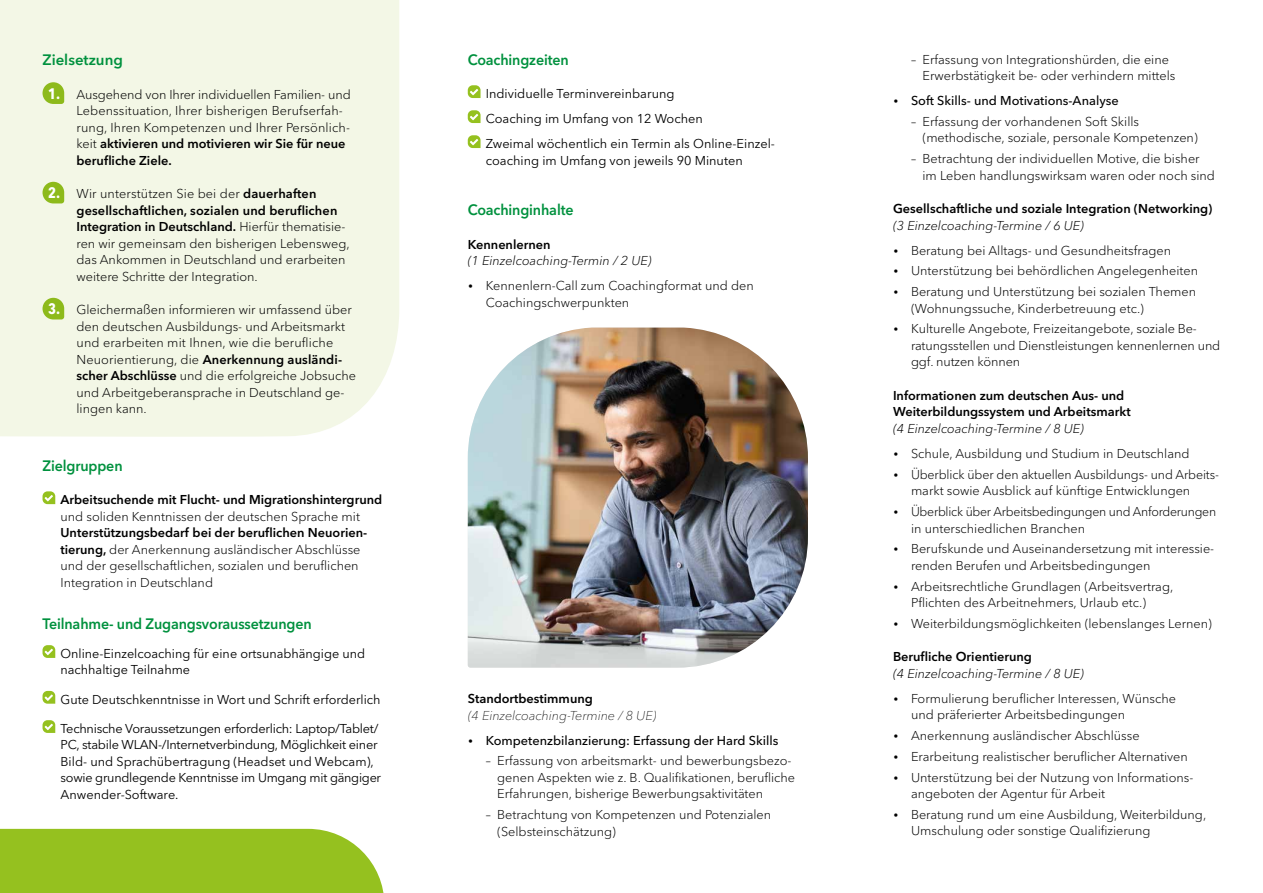
<style>
.page{position:relative;width:1263px;height:893px;background:#fff}
.page>*{position:absolute;margin:0;border:0;box-sizing:border-box;transform-origin:0 0}
.t1{font:600 15px "Avenir Next LT Pro";letter-spacing:-.01em;color:#00913e;scale:.95 1}
.t2{font:600 15px "Avenir Next LT Pro";letter-spacing:-.01em;color:#00913e}
.t3{font:300 12.75px/16.5px "Avenir Next LT Pro";color:#000}
.t4{font:12.75px/25px "Avenir Next LT Pro";color:#000}
.t5{font:600 12.75px/16.5px "Avenir Next LT Pro";color:#000}
.t6{font:12.75px/16.5px "Avenir Next LT Pro";letter-spacing:-.02em;color:#000}
.t7{font:italic 300 12.75px "Avenir Next LT Pro";color:#000}
.t8{font:500 12.75px "Avenir Next LT Pro";color:#000}
.t9{font:300 12.75px/16.5px "Avenir Next LT Pro";letter-spacing:-.02em;color:#000}
.t10{font:italic 100 12.75px "Avenir Next LT Pro";color:#000}
.s1{font-weight:700;font-stretch:condensed;font-size:15.15px;color:#fff}
.s2{font-weight:600}
.s3{font-family:"DIN Next LT Pro";font-weight:400}
</style>
<div class="page">
<div style="left:0;top:0;width:399px;height:437px;background:#f3f7e6"></div>
<svg style="left:468px;top:85px;width:12px;height:13px"></svg>
<svg style="left:468px;top:110px;width:12px;height:13px"></svg>
<svg style="left:468px;top:135px;width:12px;height:13px"></svg>
<svg style="left:43px;top:491px;width:12px;height:13px"></svg>
<svg style="left:43px;top:645px;width:12px;height:13px"></svg>
<svg style="left:43px;top:691px;width:12px;height:13px"></svg>
<svg style="left:43px;top:720px;width:12px;height:13px"></svg>
<svg style="left:43px;top:82px;width:21px;height:22px"></svg>
<svg style="left:43px;top:182px;width:21px;height:21px"></svg>
<svg style="left:43px;top:298px;width:21px;height:21px"></svg>
<div style="left:0;top:829px;width:384px;height:64px;background:#95c11f"></div>
<img style="left:468px;top:328px;width:340px;height:340px">
<p class="t2" style="left:43px;top:51px;width:82px">Zielsetzung</p>
<p class="t3" style="left:77px;top:86px;width:276px;text-indent:-28px"><span class="s1">1.</span> Ausgehend von Ihrer individuellen Familien- und Lebenssituation, Ihrer bisherigen Berufserfah&shy;rung, Ihren Kompetenzen und Ihrer Persönlich&shy;keit <span class="s2">aktivieren und motivieren wir Sie für neue berufliche Ziele.</span></p>
<p class="t3" style="left:77px;top:186px;width:275px;text-indent:-28px"><span class="s1">2.</span> Wir unterstützen Sie bei der <span class="s2">dauerhaften gesellschaftlichen, sozialen und beruflichen Integration in Deutschland.</span> Hierfür thematisie&shy;ren wir gemeinsam den bisherigen Lebensweg, das Ankommen in Deutschland und erarbeiten weitere Schritte der Integration.</p>
<p class="t3" style="left:77px;top:302px;width:281px;text-indent:-28px"><span class="s1">3.</span> Gleichermaßen informieren wir umfassend über den deutschen Ausbildungs- und Arbeitsmarkt und erarbeiten mit Ihnen, wie die berufliche Neuorientierung, die <span class="s2">Anerkennung ausländi&shy;scher Abschlüsse</span> und die erfolgreiche Jobsuche und Arbeitgeberansprache in Deutschland ge&shy;lingen kann.</p>
<p class="t1" style="left:43px;top:456px;width:86px">Zielgruppen</p>
<p class="t5" style="left:61px;top:491px;width:323px">Arbeitsuchende mit Flucht- und Migrationshintergrund</p>
<p class="t3" style="left:61px;top:508px;width:301px">und soliden Kenntnissen der deutschen Sprache mit</p>
<p class="t3" style="left:61px;top:524px;width:308px"><span class="s2">Unterstützungsbedarf bei der beruflichen Neuorien&shy;tierung,</span> der Anerkennung ausländischer Abschlüsse und der gesellschaftlichen, sozialen und beruflichen Integration in Deutschland</p>
<p class="t1" style="left:43px;top:614px;width:285px">Teilnahme- und Zugangsvoraussetzungen</p>
<p class="t4" style="left:61px;top:645px;width:306px;line-height:16.5px">Online-Einzelcoaching für eine ortsunabhängige und nachhaltige Teilnahme</p>
<p class="t4" style="left:61px;top:687px;width:322px">Gute Deutschkenntnisse in Wort und Schrift erforderlich</p>
<p class="t6" style="left:61px;top:720px;width:322px">Technische Voraussetzungen erforderlich: Laptop/Tablet/ PC, stabile WLAN-/Internetverbindung, Möglichkeit einer Bild- und Sprachübertragung (Headset und Webcam), sowie grundlegende Kenntnisse im Umgang mit gängiger Anwender-Software.</p>
<p class="t1" style="left:468px;top:50px;width:108px">Coachingzeiten</p>
<p class="t4" style="left:486px;top:81px;width:289px">Individuelle Terminvereinbarung<br>Coaching im Umfang von 12 Wochen<br>Zweimal wöchentlich ein Termin als Online-Einzel-</p>
<p class="t4" style="left:486px;top:148px;width:258px">coaching im Umfang von jeweils 90 Minuten</p>
<p class="t1" style="left:468px;top:201px;width:113px">Coachinginhalte</p>
<p class="t5" style="left:468px;top:236px;width:84px">Kennenlernen</p>
<p class="t7" style="left:468px;top:253px;width:185px">(1 Einzelcoaching-Termin / 2 UE)</p>
<p class="t3" style="left:486px;top:277px;width:269px;text-indent:-18px"><span class="s3">•</span> Kennenlern-Call zum Coachingformat und den<br>Coachingschwerpunkten</p>
<p class="t5" style="left:468px;top:690px;width:127px">Standortbestimmung</p>
<p class="t10" style="left:468px;top:708px;width:190px">(4 Einzelcoaching-Termine / 8 UE)</p>
<p class="t8" style="left:468px;top:732px;width:312px"><span class="s3">•</span> Kompetenzbilanzierung: Erfassung der Hard Skills</p>
<p class="t3" style="left:497px;top:753px;width:299px;text-indent:-11px">– Erfassung von arbeitsmarkt- und bewerbungsbezo&shy;genen Aspekten wie z. B. Qualifikationen, berufliche<br>Erfahrungen, bisherige Bewerbungsaktivitäten</p>
<p class="t3" style="left:497px;top:806px;width:275px;text-indent:-11px">– Betrachtung von Kompetenzen und Potenzialen (Selbsteinschätzung)</p>
<p class="t3" style="left:922px;top:51px;width:254px;text-indent:-11px">– Erfassung von Integrationshürden, die eine<br>Erwerbstätigkeit be- oder verhindern mittels</p>
<p class="t8" style="left:893px;top:93px;width:227px"><span class="s3">•</span> Soft Skills- und Motivations-Analyse</p>
<p class="t3" style="left:922px;top:113px;width:277px;text-indent:-11px">– Erfassung der vorhandenen Soft Skills (methodische, soziale, personale Kompetenzen)</p>
<p class="t3" style="left:922px;top:151px;width:294px;text-indent:-11px">– Betrachtung der individuellen Motive, die bisher im Leben handlungswirksam waren oder noch sind</p>
<p class="t5" style="left:893px;top:200px;width:321px">Gesellschaftliche und soziale Integration (Networking)</p>
<p class="t7" style="left:893px;top:218px;width:193px">(3 Einzelcoaching-Termine / 6 UE)</p>
<p class="t3" style="left:893px;top:242px;width:280px"><span class="s3">•</span> Beratung bei Alltags- und Gesundheitsfragen</p>
<p class="t3" style="left:893px;top:263px;width:307px"><span class="s3">•</span> Unterstützung bei behördlichen Angelegenheiten</p>
<p class="t3" style="left:911px;top:284px;width:287px;text-indent:-18px"><span class="s3">•</span> Beratung und Unterstützung bei sozialen Themen (Wohnungssuche, Kinderbetreuung etc.)</p>
<p class="t3" style="left:911px;top:321px;width:311px;text-indent:-18px"><span class="s3">•</span> Kulturelle Angebote, Freizeitangebote, soziale Be&shy;ratungsstellen und Dienstleistungen kennenlernen und ggf. nutzen können</p>
<p class="t5" style="left:893px;top:387px;width:239px">Informationen zum deutschen Aus- und<br>Weiterbildungssystem und Arbeitsmarkt</p>
<p class="t7" style="left:893px;top:421px;width:193px">(4 Einzelcoaching-Termine / 8 UE)</p>
<p class="t3" style="left:893px;top:445px;width:298px"><span class="s3">•</span> Schule, Ausbildung und Studium in Deutschland</p>
<p class="t3" style="left:911px;top:466px;width:308px;text-indent:-18px"><span class="s3">•</span> Überblick über den aktuellen Ausbildungs- und Arbeits&shy;markt sowie Ausblick auf künftige Entwicklungen</p>
<p class="t9" style="left:911px;top:503px;width:307px;text-indent:-18px"><span class="s3">•</span> Überblick über Arbeitsbedingungen und Anforderungen in unterschiedlichen Branchen</p>
<p class="t3" style="left:911px;top:541px;width:305px;text-indent:-18px"><span class="s3">•</span> Berufskunde und Auseinandersetzung mit interessie&shy;renden Berufen und Arbeitsbedingungen</p>
<p class="t3" style="left:911px;top:578px;width:264px;text-indent:-18px"><span class="s3">•</span> Arbeitsrechtliche Grundlagen (Arbeitsvertrag,<br>Pflichten des Arbeitnehmers, Urlaub etc.)</p>
<p class="t3" style="left:893px;top:615px;width:320px"><span class="s3">•</span> Weiterbildungsmöglichkeiten (lebenslanges Lernen)</p>
<p class="t5" style="left:893px;top:648px;width:141px">Berufliche Orientierung</p>
<p class="t7" style="left:893px;top:666px;width:193px">(4 Einzelcoaching-Termine / 8 UE)</p>
<p class="t3" style="left:911px;top:690px;width:267px;text-indent:-18px"><span class="s3">•</span> Formulierung beruflicher Interessen, Wünsche und präferierter Arbeitsbedingungen</p>
<p class="t3" style="left:893px;top:727px;width:248px"><span class="s3">•</span> Anerkennung ausländischer Abschlüsse</p>
<p class="t3" style="left:893px;top:748px;width:296px"><span class="s3">•</span> Erarbeitung realistischer beruflicher Alternativen</p>
<p class="t3" style="left:911px;top:769px;width:283px;text-indent:-18px"><span class="s3">•</span> Unterstützung bei der Nutzung von Informations&shy;angeboten der Agentur für Arbeit</p>
<p class="t3" style="left:911px;top:806px;width:297px;text-indent:-18px"><span class="s3">•</span> Beratung rund um eine Ausbildung, Weiterbildung,<br>Umschulung oder sonstige Qualifizierung</p>
</div>
